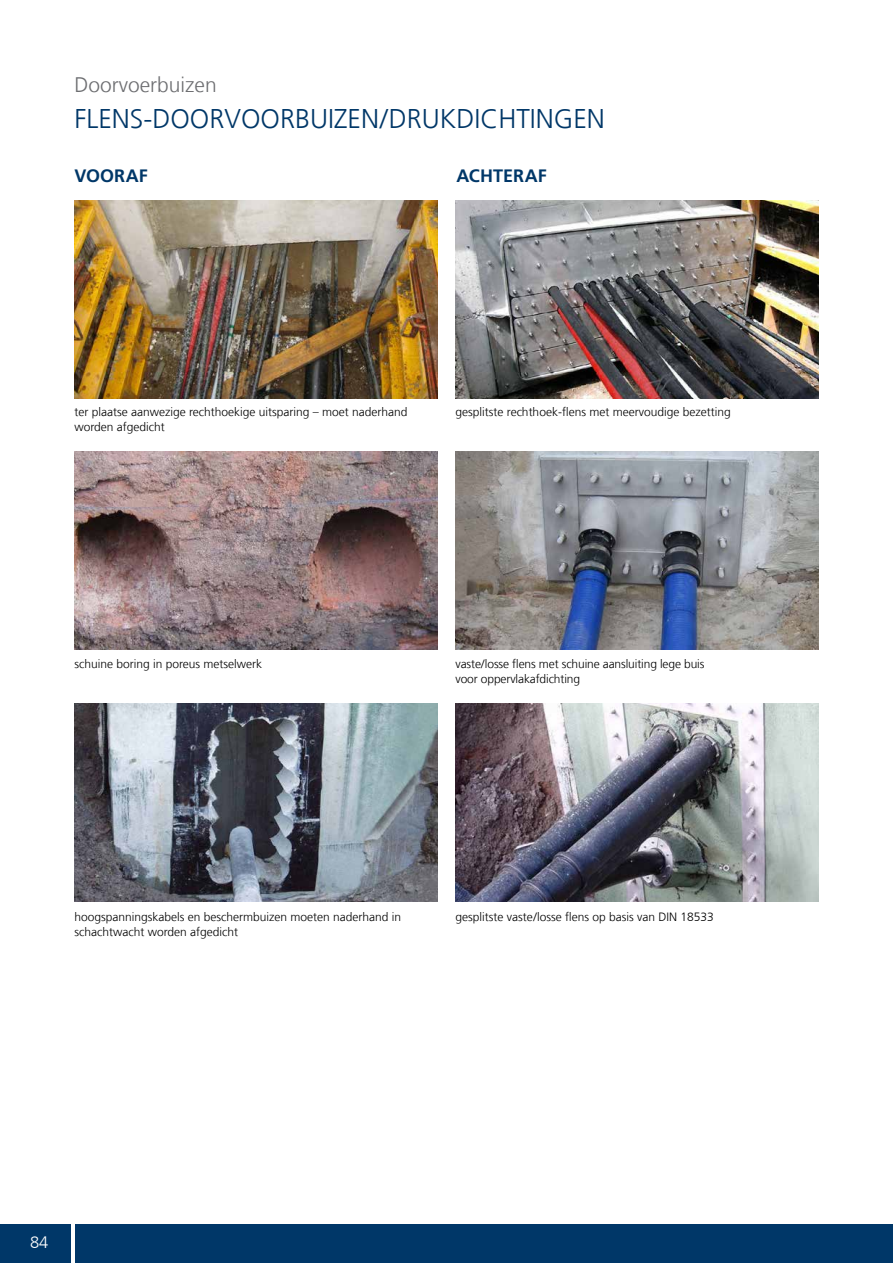
<style>
.page{position:relative;width:893px;height:1263px;background:#fff}
.page>*{position:absolute;margin:0;border:0;box-sizing:border-box;transform-origin:0 0}
.t1{font:300 27px "Frutigerfor Hauff";color:#003768}
.t2{font:300 21px "Frutigerfor Hauff";color:#6d6e71}
.t3{font:700 18px "Frutigerfor Hauff";letter-spacing:.005em;color:#003768}
.t4{font:300 16.5px "Frutigerfor Hauff";color:#fff}
.t5{font:300 12px/15px "Frutigerfor Hauff";color:#000}
</style>
<div class="page">
<div style="left:0;top:1225px;width:893px;height:38px;background:#003768"></div>
<hr style="left:71px;top:1213px;width:3px;height:50px;background:#fff">
<img style="left:455px;top:703px;width:364px;height:198px">
<img style="left:74px;top:703px;width:363px;height:198px">
<img style="left:455px;top:451px;width:364px;height:198px">
<img style="left:455px;top:200px;width:364px;height:198px">
<img style="left:74px;top:451px;width:363px;height:198px">
<img style="left:74px;top:200px;width:363px;height:198px">
<h2 class="t2" style="left:74px;top:72px;width:144px">Doorvoerbuizen</h2>
<h1 class="t1" style="left:74px;top:102px;width:532px">FLENS-DOORVOORBUIZEN/DRUKDICHTINGEN</h1>
<h3 class="t3" style="left:74px;top:165px;width:75px">VOORAF</h3>
<h3 class="t3" style="left:456px;top:165px;width:92px">ACHTERAF</h3>
<p class="t5" style="left:74px;top:405px;width:335px">ter plaatse aanwezige rechthoekige uitsparing – moet naderhand worden afgedicht</p>
<p class="t5" style="left:456px;top:405px;width:277px">gesplitste rechthoek-flens met meervoudige bezetting</p>
<p class="t5" style="left:74px;top:657px;width:189px">schuine boring in poreus metselwerk</p>
<p class="t5" style="left:455px;top:657px;width:250px">vaste/losse flens met schuine aansluiting lege buis voor oppervlakafdichting</p>
<p class="t5" style="left:74px;top:909px;width:328px">hoogspanningskabels en beschermbuizen moeten naderhand in schachtwacht worden afgedicht</p>
<p class="t5" style="left:455px;top:909px;width:260px">gesplitste vaste/losse flens op basis van DIN 18533</p>
<h3 class="t4" style="left:30px;top:1232px;width:20px">84</h3>
</div>
